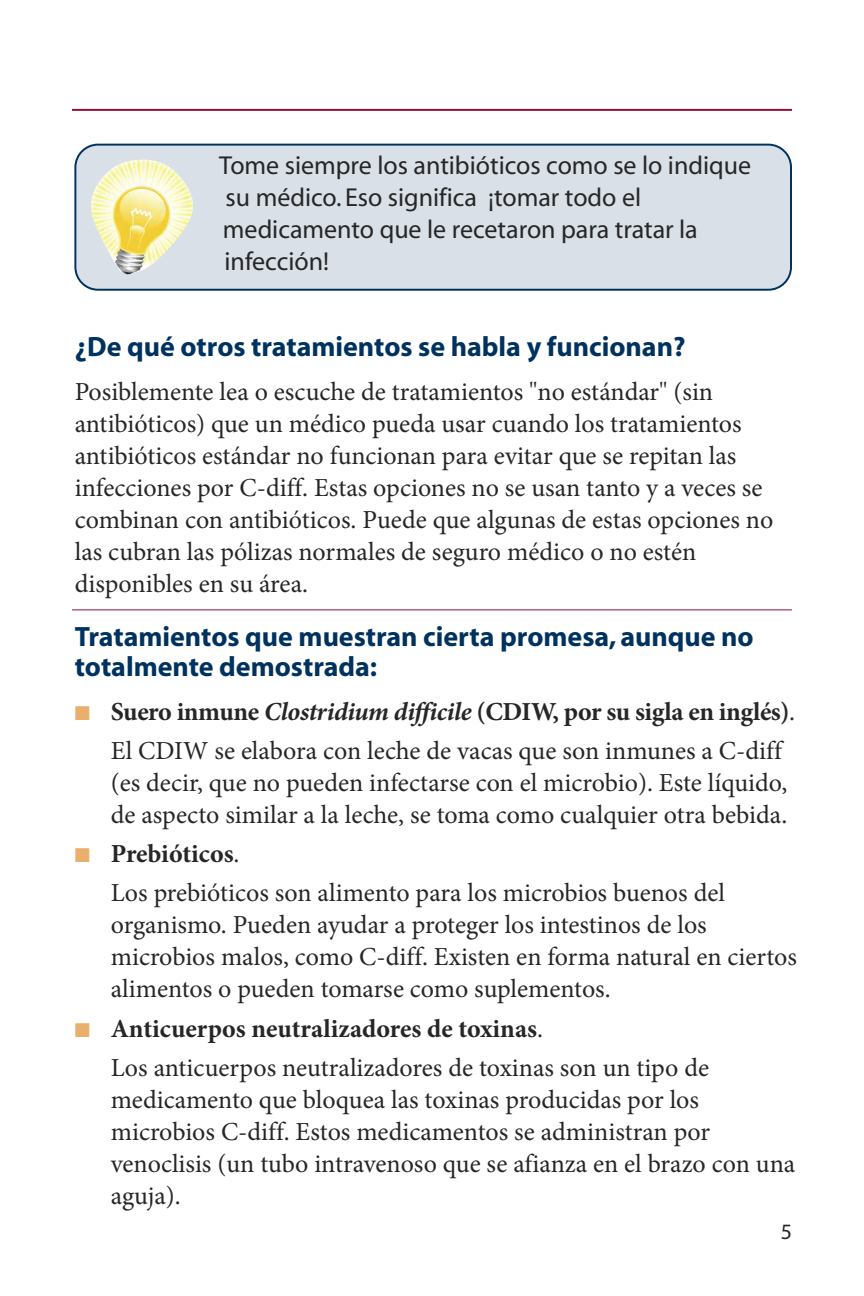
<style>
.page{position:relative;width:864px;height:1296px;background:#fff}
.page>*{position:absolute;margin:0;border:0;box-sizing:border-box;transform-origin:0 0}
.t1{font:700 28px/30px "Myriad";color:#00325f}
.t2{font:26px/32px "Minion Pro";color:#272627}
.t3{font:26px/32px "Myriad";color:#272627}
.t4{font:22px "Myriad";color:#272627}
.s1{color:#e9af6b}
.s2{font-weight:700}
.s3{font-weight:700;font-style:italic}
</style>
<div class="page">
<hr style="left:72px;top:109px;width:720px;height:2px;background:#911138">
<hr style="left:72px;top:609px;width:720px;height:1px;background:#911138">
<div style="left:74px;top:144px;width:718px;height:147px;background:#d9e0e7"></div>
<img style="left:91px;top:160px;width:102px;height:115px">
<p class="t3" style="left:219px;top:152px;width:534px">Tome siempre los antibióticos como se lo indique su médico. Eso significa ¡tomar todo el medicamento que le recetaron para tratar la infección!</p>
<p class="t1" style="left:75px;top:334px;width:612px">¿De qué otros tratamientos se habla y funcionan?</p>
<p class="t2" style="left:75px;top:378px;width:700px">Posiblemente lea o escuche de tratamientos "no estándar" (sin antibióticos) que un médico pueda usar cuando los tratamientos antibióticos estándar no funcionan para evitar que se repitan las infecciones por C-diff. Estas opciones no se usan tanto y a veces se combinan con antibióticos. Puede que algunas de estas opciones no las cubran las pólizas normales de seguro médico o no estén disponibles en su área.</p>
<p class="t1" style="left:75px;top:624px;width:681px">Tratamientos que muestran cierta promesa, aunque no totalmente demostrada:</p>
<p class="t2" style="left:111px;top:694px;width:686px;line-height:39.2px;text-indent:-36px"><span class="s1">■</span> <span class="s2">Suero inmune</span> <span class="s3">Clostridium difficile</span> <span class="s2">(CDIW, por su sigla en inglés)</span>.<br>El CDIW se elabora con leche de vacas que son inmunes a C-diff</p>
<p class="t2" style="left:111px;top:769px;width:678px">(es decir, que no pueden infectarse con el microbio). Este líquido, de aspecto similar a la leche, se toma como cualquier otra bebida.</p>
<p class="t2" style="left:111px;top:837px;width:616px;line-height:39.2px;text-indent:-36px"><span class="s1">■</span> <span class="s2">Prebióticos</span>.<br>Los prebióticos son alimento para los microbios buenos del</p>
<p class="t2" style="left:111px;top:911px;width:688px">organismo. Pueden ayudar a proteger los intestinos de los microbios malos, como C-diff. Existen en forma natural en ciertos alimentos o pueden tomarse como suplementos.</p>
<p class="t2" style="left:111px;top:1011px;width:600px;line-height:39.2px;text-indent:-36px"><span class="s1">■</span> <span class="s2">Anticuerpos neutralizadores de toxinas</span>.<br>Los anticuerpos neutralizadores de toxinas son un tipo de</p>
<p class="t2" style="left:111px;top:1086px;width:686px">medicamento que bloquea las toxinas producidas por los microbios C-diff. Estos medicamentos se administran por venoclisis (un tubo intravenoso que se afianza en el brazo con una aguja).</p>
<p class="t4" style="left:781px;top:1224px;width:13px">5</p>
</div>
